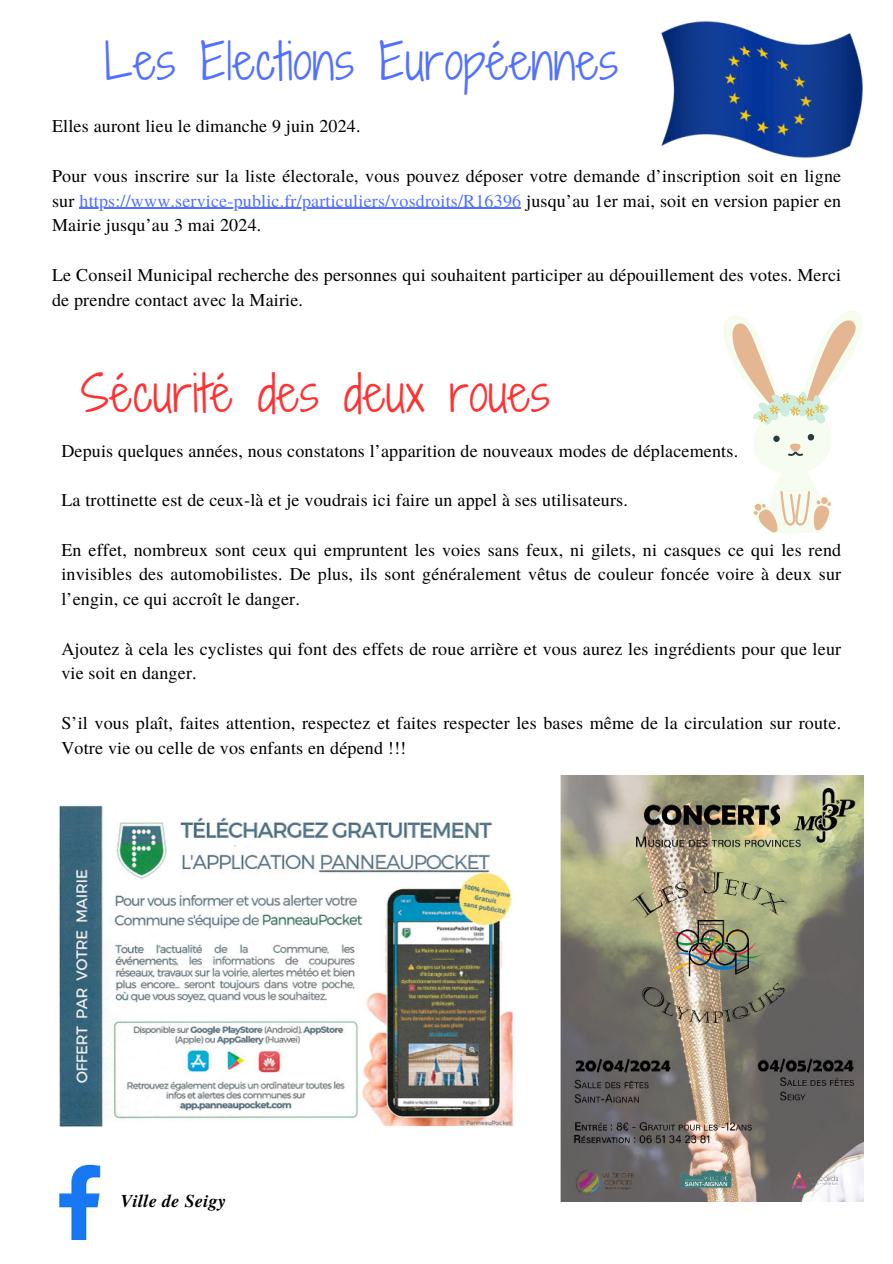
<style>
.page{position:relative;width:893px;height:1264px;background:#fff}
.page>*{position:absolute;margin:0;border:0;box-sizing:border-box;transform-origin:0 0}
.t1{font:48px "Shadows Into Light Two";letter-spacing:.01em;color:#5271ff}
.t2{font:48px "Shadows Into Light Two";letter-spacing:.01em;color:#ff3131}
.t3{font:18px/24.8px "Te X Gyre Termes";letter-spacing:.01em;color:#000}
.t4{font:italic 700 18px "Te X Gyre Termes";letter-spacing:.02em;color:#000}
.s1{color:#5271ff}
</style>
<div class="page">
<img style="left:59px;top:805px;width:455px;height:322px">
<svg style="left:723px;top:311px;width:139px;height:223px"></svg>
<img style="left:59px;top:1164px;width:42px;height:75px">
<img style="left:661px;top:21px;width:201px;height:137px">
<img style="left:560px;top:775px;width:303px;height:426px">
<hr style="left:79px;top:208px;width:442px;height:1px;background:#5271ff">
<h1 class="t1" style="left:104px;top:27px;width:515px">Les Elections Européennes</h1>
<p class="t3" style="left:52px;top:113px;width:310px">Elles auront lieu le dimanche 9 juin 2024.</p>
<p class="t3" style="left:52px;top:162px;width:790px;text-align:justify">Pour vous inscrire sur la liste électorale, vous pouvez déposer votre demande d’inscription soit en ligne sur <span class="s1">https://www.service-public.fr/particuliers/vosdroits/R16396</span> jusqu’au 1er mai, soit en version papier en Mairie jusqu’au 3 mai 2024.</p>
<p class="t3" style="left:52px;top:261px;width:790px">Le Conseil Municipal recherche des personnes qui souhaitent participer au dépouillement des votes. Merci de prendre contact avec la Mairie.</p>
<h1 class="t2" style="left:81px;top:359px;width:470px">Sécurité des deux roues</h1>
<p class="t3" style="left:61px;top:437px;width:678px">Depuis quelques années, nous constatons l’apparition de nouveaux modes de déplacements.</p>
<p class="t3" style="left:61px;top:486px;width:568px">La trottinette est de ceux-là et je voudrais ici faire un appel à ses utilisateurs.</p>
<p class="t3" style="left:61px;top:536px;width:781px;text-align:justify">En effet, nombreux sont ceux qui empruntent les voies sans feux, ni gilets, ni casques ce qui les rend invisibles des automobilistes. De plus, ils sont généralement vêtus de couleur foncée voire à deux sur l’engin, ce qui accroît le danger.</p>
<p class="t3" style="left:61px;top:635px;width:781px">Ajoutez à cela les cyclistes qui font des effets de roue arrière et vous aurez les ingrédients pour que leur vie soit en danger.</p>
<p class="t3" style="left:61px;top:709px;width:781px">S’il vous plaît, faites attention, respectez et faites respecter les bases même de la circulation sur route.<br>Votre vie ou celle de vos enfants en dépend !!!</p>
<p class="t4" style="left:120px;top:1187px;width:107px">Ville de Seigy</p>
</div>
